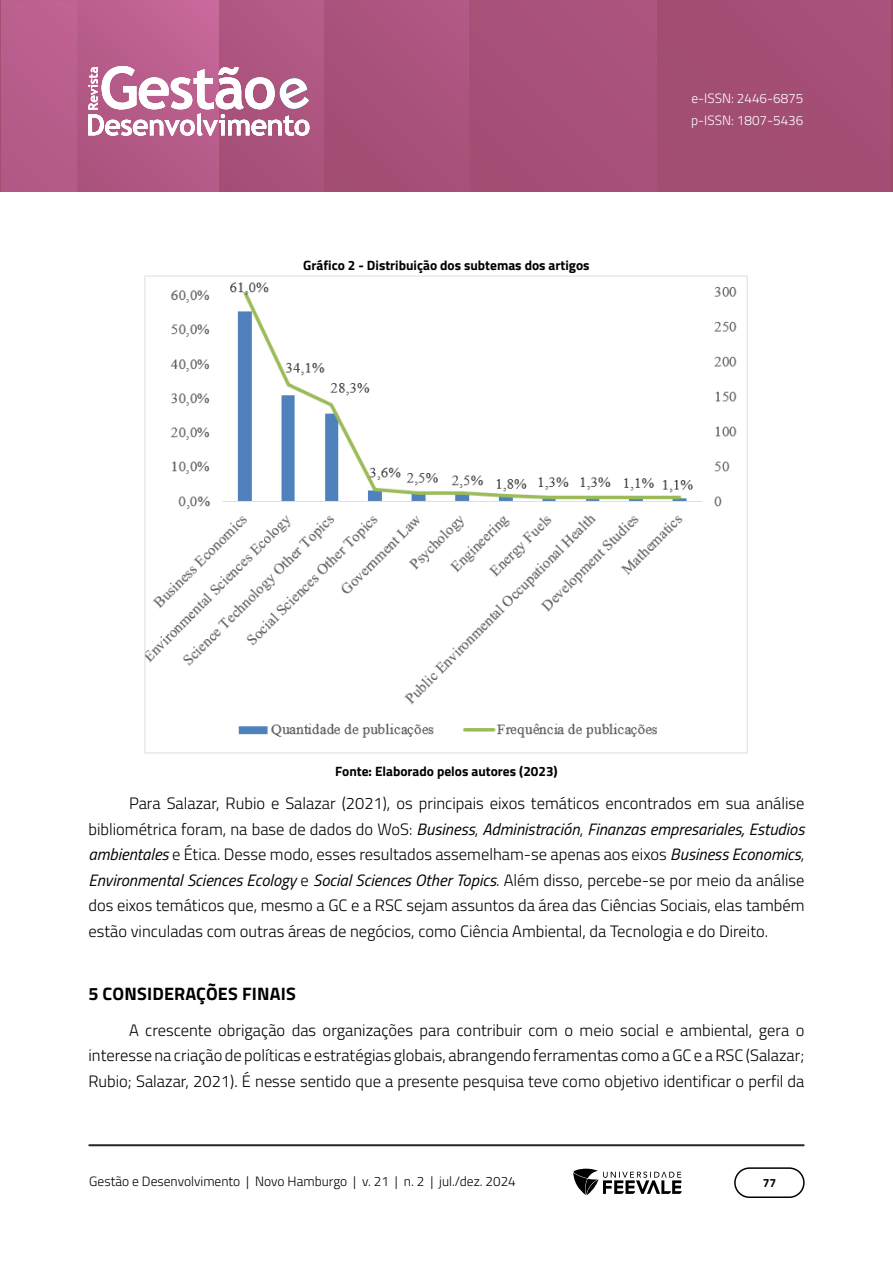
<style>
.page{position:relative;width:893px;height:1263px;background:#fff}
.page>*{position:absolute;margin:0;border:0;box-sizing:border-box;transform-origin:0 0}
.TITULO_1{font:700 18px "Titillium Web";letter-spacing:.01em;color:#000}
.Corpo_de_texto{font:300 16.5px/25.5px "Titillium Web";color:#000;text-align:justify}
.t1{font:300 13.5px "Titillium Web";color:#000}
.Legenda_FIGURA{font:700 13.5px "Titillium Web";color:#000}
.fonte_FIGURA{font:700 13.5px "Titillium Web";color:#000}
.t2{font:300 13.5px/22.5px "Titillium Web";color:#fff}
.t3{font:700 12px "Titillium Web";color:#000}
.s1{font-weight:400;font-style:italic}
</style>
<div class="page">
<img style="left:1px;top:0;width:890px;height:192px">
<img style="left:77px;top:0;width:1px;height:192px">
<hr style="left:220px;top:0;width:1px;height:192px;background:#ab537d">
<hr style="left:891px;top:0;width:1px;height:192px;background:#9e4a6b">
<hr style="left:89px;top:1144px;width:715px;height:2px;background:#282828">
<div style="left:734px;top:1167px;width:71px;height:31px;border:2px solid #000;border-radius:15px"></div>
<svg style="left:573px;top:1169px;width:109px;height:26px"></svg>
<svg style="left:88px;top:66px;width:221px;height:70px"></svg>
<img style="left:144px;top:275px;width:604px;height:479px">
<p class="Legenda_FIGURA" style="left:303px;top:255px;width:288px">Gráfico 2 - Distribuição dos subtemas dos artigos</p>
<p class="t2" style="left:691px;top:86px;width:114px">e-ISSN: 2446-6875 p-ISSN: 1807-5436</p>
<p class="fonte_FIGURA" style="left:335px;top:761px;width:224px">Fonte: Elaborado pelos autores (2023)</p>
<p class="Corpo_de_texto" style="left:88px;top:790px;width:717px;text-indent:40px">Para Salazar, Rubio e Salazar (2021), os principais eixos temáticos encontrados em sua análise bibliométrica foram, na base de dados do WoS: <span class="s1">Business</span>, <span class="s1">Administración</span>, <span class="s1">Finanzas empresariales, Estudios ambientales</span> e Ética. Desse modo, esses resultados assemelham-se apenas aos eixos <span class="s1">Business Economics</span>, <span class="s1">Environmental Sciences Ecology</span> e <span class="s1">Social Sciences Other Topics</span>. Além disso, percebe-se por meio da análise dos eixos temáticos que, mesmo a GC e a RSC sejam assuntos da área das Ciências Sociais, elas também estão vinculadas com outras áreas de negócios, como Ciência Ambiental, da Tecnologia e do Direito.</p>
<p class="TITULO_1" style="left:88px;top:979px;width:209px">5 CONSIDERAÇÕES FINAIS</p>
<p class="Corpo_de_texto" style="left:88px;top:1016px;width:717px;text-indent:40px">A crescente obrigação das organizações para contribuir com o meio social e ambiental, gera o interesse na criação de políticas e estratégias globais, abrangendo ferramentas como a GC e a RSC (Salazar; Rubio; Salazar, 2021). É nesse sentido que a presente pesquisa teve como objetivo identificar o perfil da</p>
<p class="t1" style="left:89px;top:1171px;width:428px">Gestão e Desenvolvimento | Novo Hamburgo | v. 21 | n. 2 | jul./dez. 2024</p>
<p class="t3" style="left:763px;top:1174px;width:15px">77</p>
</div>
